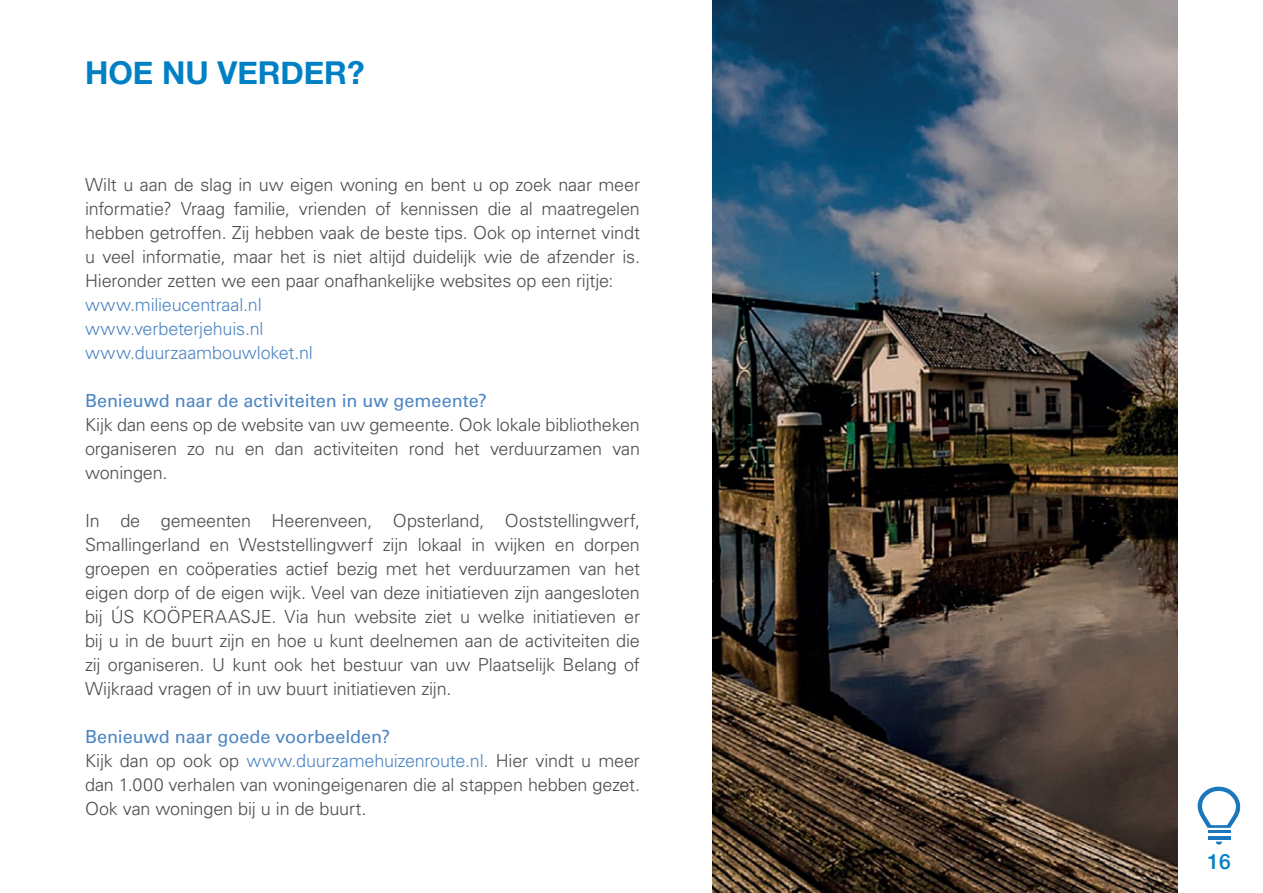
<style>
.page{position:relative;width:1263px;height:893px;background:#fff}
.page>*{position:absolute;margin:0;border:0;box-sizing:border-box;transform-origin:0 0}
.t1{font:700 31.5px "Helvetica Neue";color:#0080c4}
.t2{font:500 21px "Helvetica Neue";color:#0080c4}
.t3{font:300 18px/24px "Univers LT Std";letter-spacing:-.01em;color:#4b4c4d;text-align:justify}
.t4{font:300 18px/24px "Univers LT Std";letter-spacing:-.01em;color:#4c85c4}
.t5{font:18px "Univers LT Std";color:#4c85c4}
.s1{font-weight:400;color:#4c85c4}
.s2{color:#4c85c4}
</style>
<div class="page">
<svg style="left:1198px;top:786px;width:43px;height:59px"></svg>
<img style="left:712px;top:0;width:466px;height:893px">
<h1 class="t1" style="left:85px;top:48px;width:281px">HOE NU VERDER?</h1>
<p class="t3" style="left:85px;top:172px;width:556px">Wilt u aan de slag in uw eigen woning en bent u op zoek naar meer informatie? Vraag familie, vrienden of kennissen die al maatregelen hebben getroffen. Zij hebben vaak de beste tips. Ook op internet vindt u veel informatie, maar het is niet altijd duidelijk wie de afzender is.<br>Hieronder zetten we een paar onafhankelijke websites op een rijtje:</p>
<p class="t4" style="left:85px;top:292px;width:229px">www.milieucentraal.nl www.verbeterjehuis.nl www.duurzaambouwloket.nl</p>
<p class="t5" style="left:85px;top:389px;width:403px">Benieuwd naar de activiteiten in uw gemeente?</p>
<p class="t3" style="left:85px;top:412px;width:556px">Kijk dan eens op de website van uw gemeente. Ook lokale bibliotheken organiseren zo nu en dan activiteiten rond het verduurzamen van woningen.</p>
<p class="t3" style="left:85px;top:508px;width:556px">In de gemeenten Heerenveen, Opsterland, Ooststellingwerf, Smallingerland en Weststellingwerf zijn lokaal in wijken en dorpen groepen en coöperaties actief bezig met het verduurzamen van het eigen dorp of de eigen wijk. Veel van deze initiatieven zijn aangesloten bij ÚS KOÖPERAASJE. Via hun website ziet u welke initiatieven er bij u in de buurt zijn en hoe u kunt deelnemen aan de activiteiten die zij organiseren. U kunt ook het bestuur van uw Plaatselijk Belang of Wijkraad vragen of in uw buurt initiatieven zijn.</p>
<p class="t3" style="left:85px;top:724px;width:556px;text-align:left"><span class="s1">Benieuwd naar goede voorbeelden?<br></span>Kijk dan op ook op <span class="s2">www.duurzamehuizenroute.nl.</span> Hier vindt u meer dan 1.000 verhalen van woningeigenaren die al stappen hebben gezet.<br>Ook van woningen bij u in de buurt.</p>
<p class="t2" style="left:1207px;top:844px;width:25px">16</p>
</div>
